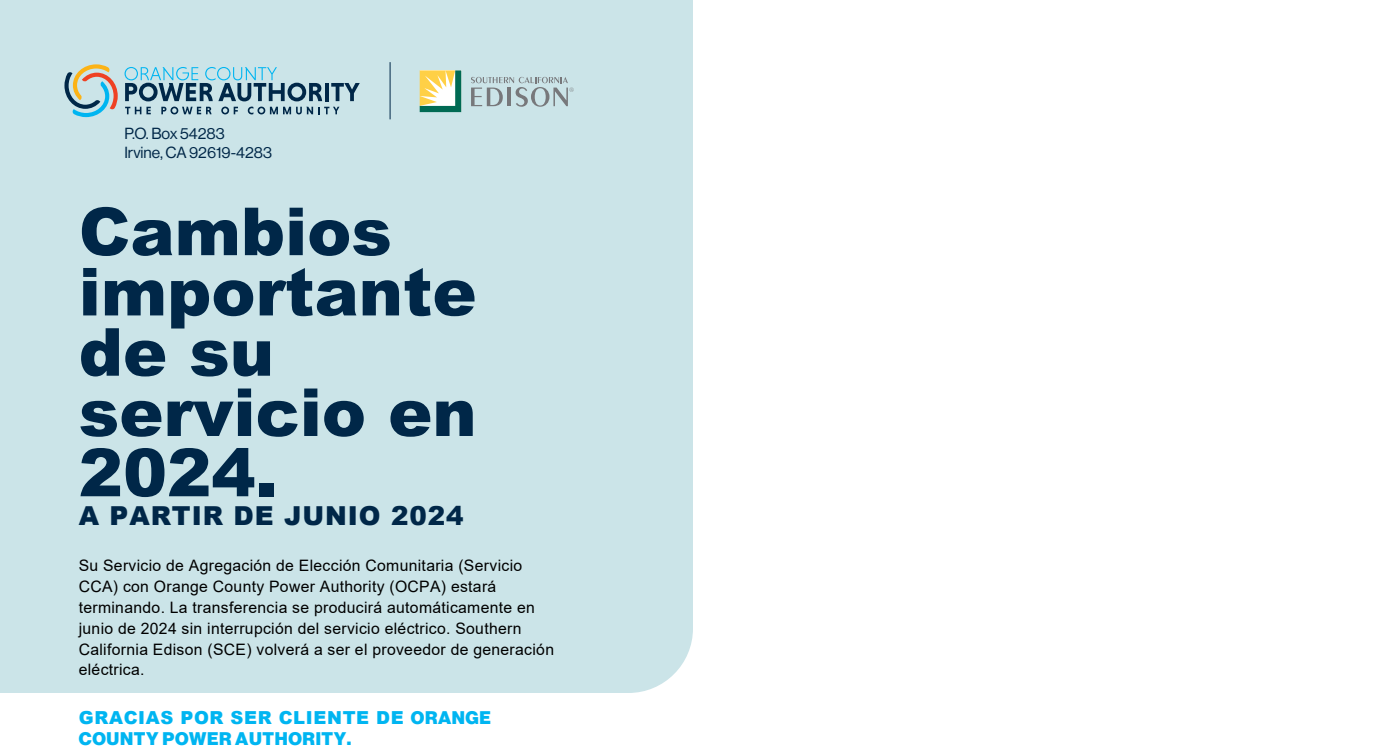
<style>
.page{position:relative;width:1386px;height:756px;background:#fff}
.page>*{position:absolute;margin:0;border:0;box-sizing:border-box;transform-origin:0 0}
.t1{font:900 66.33px/60.2px "Arial";color:#002748}
.t2{font:900 26.07px "Arial";letter-spacing:.035em;color:#002748}
.t3{font:900 17.85px "Arial";letter-spacing:.035em;color:#00b5f1}
.t4{font:17.85px "N Haas Grotesk DS Pro 95 Blk";letter-spacing:.035em;color:#00b5f1}
.t5{font:15.75px/21px "Arial";letter-spacing:.02em;color:#000}
.t6{font:15.75px/18.9px "N Haas Grotesk DS Pro 55 Rg";color:#002748}
.s1{font-family:"N Haas Grotesk DS Pro 95 Blk";font-weight:400}
</style>
<div class="page">
<div style="left:0;top:0;width:693px;height:693px;background:#cbe4e8"></div>
<svg style="left:64px;top:64px;width:54px;height:53px;background:#afbcb7"></svg>
<svg style="left:125px;top:67px;width:197px;height:34px;background:#88afbe"></svg>
<hr style="left:325px;top:83px;width:4px;height:18px;background:#002748">
<svg style="left:331px;top:83px;width:29px;height:18px"></svg>
<svg style="left:125px;top:107px;width:26px;height:7px"></svg>
<svg style="left:161px;top:107px;width:50px;height:7px"></svg>
<svg style="left:221px;top:107px;width:17px;height:7px"></svg>
<svg style="left:248px;top:107px;width:91px;height:7px"></svg>
<svg style="left:420px;top:70px;width:41px;height:42px"></svg>
<svg style="left:471px;top:77px;width:103px;height:30px;background:#b2c5c8"></svg>
<hr style="left:390px;top:62px;width:1px;height:57px;background:#002748">
<p class="t6" style="left:124px;top:124px;width:149px">P.O. Box 54283<br>Irvine, CA 92619-4283</p>
<h1 class="t1" style="left:79px;top:199px;width:399px">Cambios importante de su servicio en<br>2024.</h1>
<h2 class="t2" style="left:79px;top:497px;width:386px">A PARTIR DE JUNIO 2024</h2>
<p class="t5" style="left:79px;top:555px;width:477px">Su Servicio de Agregación de Elección Comunitaria (Servicio CCA) con Orange County Power Authority (OCPA) estará terminando. La transferencia se producirá automáticamente en junio de 2024 sin interrupción del servicio eléctrico. Southern California Edison (SCE) volverá a ser el proveedor de generación eléctrica.</p>
<p class="t3" style="left:79px;top:704px;width:414px">GRACIAS POR SER CLIENTE DE <span class="s1">ORANGE</span></p>
<p class="t4" style="left:79px;top:728px;width:274px">COUNTY POWER AUTHORITY.</p>
</div>
